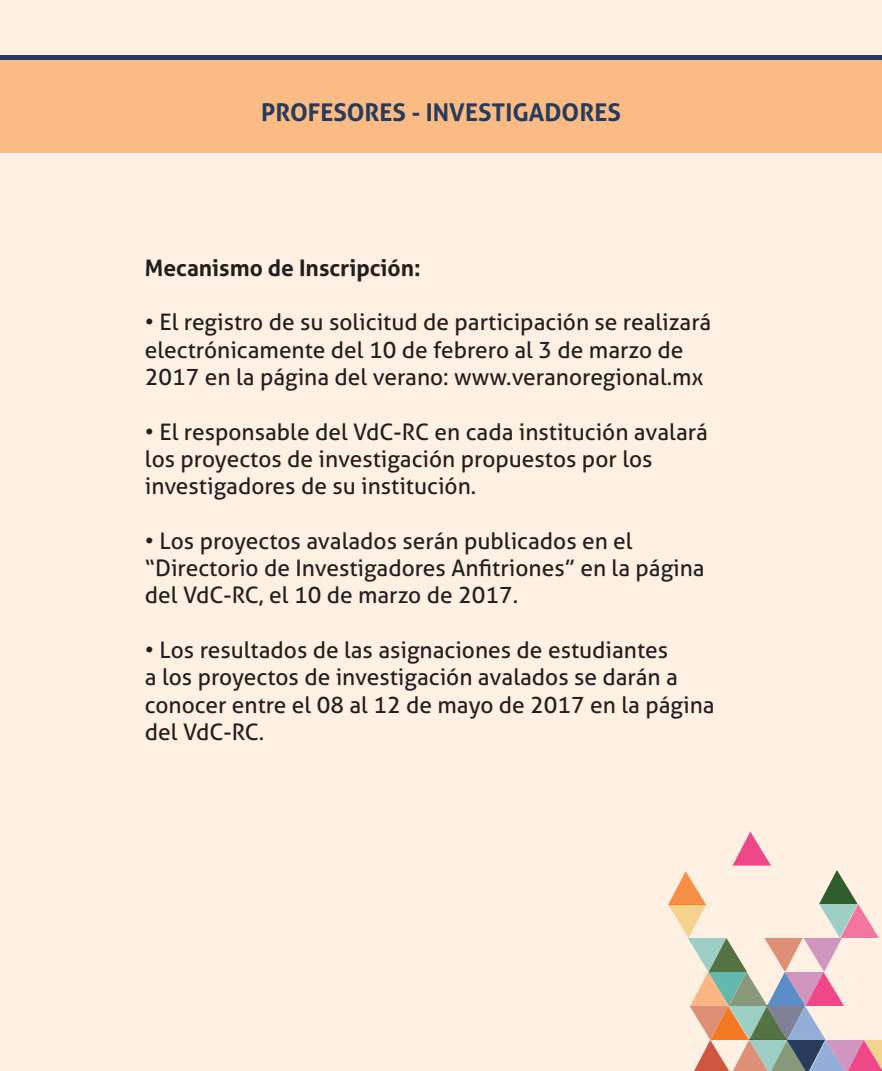
<style>
.page{position:relative;width:882px;height:1071px;background:#fef0e2}
.page>*{position:absolute;margin:0;border:0;box-sizing:border-box;transform-origin:0 0}
.t1{font:700 24.5px "Aller";color:#273b5c}
.t2{font:22.75px/27.3px "Aller";color:#231f20}
.t3{font:700 22.75px "Aller";color:#231f20}
</style>
<div class="page">
<div style="left:0;top:55px;width:882px;height:6px;background:#273b5c"></div>
<div style="left:0;top:60px;width:882px;height:93px;background:#fbbb85"></div>
<svg style="left:668px;top:832px;width:214px;height:239px"></svg>
<p class="t1" style="left:261px;top:97px;width:361px">PROFESORES - INVESTIGADORES</p>
<p class="t3" style="left:145px;top:254px;width:277px">Mecanismo de Inscripción:</p>
<p class="t2" style="left:145px;top:309px;width:568px">• El registro de su solicitud de participación se realizará electrónicamente del 10 de febrero al 3 de marzo de<br>2017 en la página del verano: www.veranoregional.mx</p>
<p class="t2" style="left:145px;top:418px;width:564px">• El responsable del VdC-RC en cada institución avalará los proyectos de investigación propuestos por los investigadores de su institución.</p>
<p class="t2" style="left:145px;top:527px;width:561px">• Los proyectos avalados serán publicados en el “Directorio de Investigadores Anfitriones” en la página del VdC-RC, el 10 de marzo de 2017.</p>
<p class="t2" style="left:145px;top:636px;width:571px">• Los resultados de las asignaciones de estudiantes<br>a los proyectos de investigación avalados se darán a conocer entre el 08 al 12 de mayo de 2017 en la página del VdC-RC.</p>
</div>
